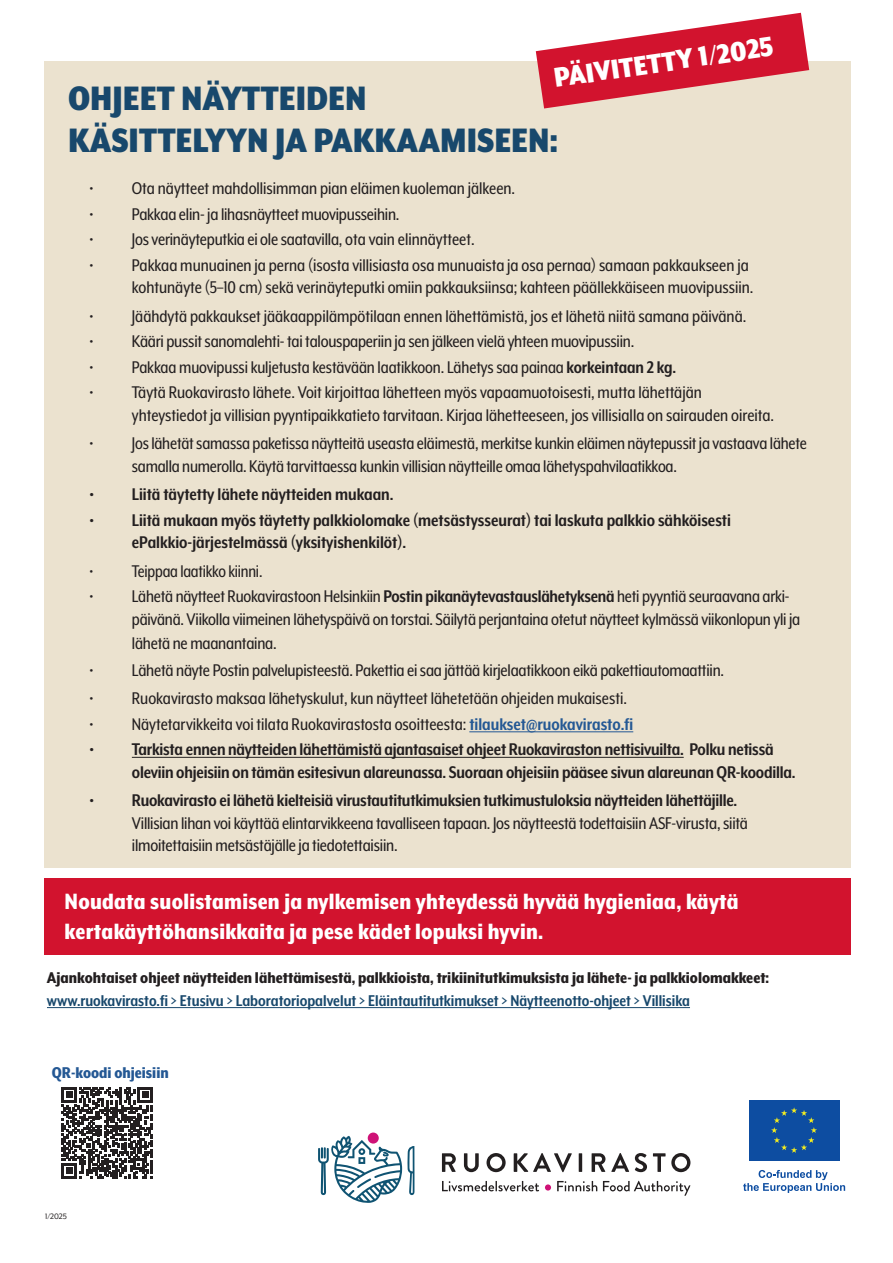
<style>
.page{position:relative;width:893px;height:1263px;background:#fff}
.page>*{position:absolute;margin:0;border:0;box-sizing:border-box;transform-origin:0 0}
.t1{font:900 39px "Mr Eaves XL Mod Nar OT";color:#18486c}
.t2{font:900 31.5px "Mr Eaves XL Mod Nar OT";color:#fff}
.t3{font:800 25.5px "Mr Eaves XL Mod Nar OT";letter-spacing:.01em;color:#fff}
.t4{font:19.5px/22.5px "Mr Eaves XL Mod Nar OT";letter-spacing:-.01em;color:#231f20}
.t5{font:700 19.5px/22.5px "Mr Eaves XL Mod Nar OT";letter-spacing:-.01em;color:#231f20}
.t6{font:19.5px "Mr Eaves XL Mod Nar OT";letter-spacing:-.01em;color:#231f20;scale:.96 1}
.t7{font:800 18px/22.5px "Mr Eaves XL Mod Nar OT";color:#231f20}
.t8{font:800 18px "Mr Eaves XL Mod Nar OT";color:#245894}
.t9{font:9px "Mr Eaves XL Mod OT";color:#231f20}
.s1{font-weight:700}
.s2{font-weight:700;color:#245894}
.s3{font-weight:700;color:#18486c}
</style>
<div class="page">
<div style="left:44px;top:61px;width:806px;height:806px;background:#ebe2cf"></div>
<hr style="left:47px;top:1007px;width:643px;height:1px;background:#18486c">
<div style="left:44px;top:878px;width:806px;height:76px;background:#d2132e"></div>
<svg style="left:442px;top:1153px;width:14px;height:19px"></svg>
<svg style="left:464px;top:1153px;width:15px;height:19px"></svg>
<svg style="left:486px;top:1153px;width:20px;height:19px"></svg>
<svg style="left:514px;top:1153px;width:58px;height:19px"></svg>
<hr style="left:579px;top:1153px;width:3px;height:19px;background:#231f20">
<svg style="left:592px;top:1153px;width:13px;height:19px"></svg>
<svg style="left:611px;top:1153px;width:18px;height:19px"></svg>
<svg style="left:635px;top:1153px;width:12px;height:19px"></svg>
<svg style="left:653px;top:1153px;width:12px;height:19px"></svg>
<svg style="left:671px;top:1153px;width:19px;height:19px"></svg>
<svg style="left:442px;top:1181px;width:97px;height:10px"></svg>
<svg style="left:557px;top:1181px;width:40px;height:10px"></svg>
<svg style="left:603px;top:1181px;width:87px;height:15px"></svg>
<svg style="left:545px;top:1184px;width:6px;height:6px"></svg>
<div style="left:368px;top:1133px;width:11px;height:10px;background:#cf1277;border-radius:50%"></div>
<svg style="left:318px;top:1136px;width:96px;height:67px"></svg>
<svg style="left:61px;top:1087px;width:92px;height:91px"></svg>
<svg style="left:536px;top:13px;width:273px;height:95px"></svg>
<hr style="left:469px;top:731px;width:164px;height:1px;background:#245894">
<hr style="left:132px;top:757px;width:552px;height:1px;background:#231f20">
<div style="left:747px;top:1098px;width:94px;height:64px;background:linear-gradient(to right,#0d4da1,#0d4da1)"></div>
<div style="left:749px;top:1100px;width:90px;height:60px;background:#0d4da1"></div>
<svg style="left:771px;top:1107px;width:46px;height:46px"></svg>
<svg style="left:743px;top:1170px;width:102px;height:23px"></svg>
<p class="t2" style="left:552px;top:61px;width:223px;rotate:-8deg">PÄIVITETTY 1/2025</p>
<p class="t1" style="left:68px;top:78px;width:300px">OHJEET NÄYTTEIDEN</p>
<p class="t1" style="left:68px;top:120px;width:491px">KÄSITTELYYN JA PAKKAAMISEEN:</p>
<p class="t4" style="left:89px;top:177px;width:427px">• Ota näytteet mahdollisimman pian eläimen kuoleman jälkeen.</p>
<p class="t4" style="left:89px;top:202px;width:312px">• Pakkaa elin- ja lihasnäytteet muovipusseihin.</p>
<p class="t4" style="left:89px;top:228px;width:387px">• Jos verinäyteputkia ei ole saatavilla, ota vain elinnäytteet.</p>
<p class="t4" style="left:89px;top:253px;width:665px;text-align:right">• Pakkaa munuainen ja perna (isosta villisiasta osa munuaista ja osa pernaa) samaan pakkaukseen ja kohtunäyte (5–10 cm) sekä verinäyteputki omiin pakkauksiinsa; kahteen päällekkäiseen muovipussiin.</p>
<p class="t4" style="left:89px;top:304px;width:658px">• Jäähdytä pakkaukset jääkaappilämpötilaan ennen lähettämistä, jos et lähetä niitä samana päivänä.</p>
<p class="t4" style="left:89px;top:330px;width:546px">• Kääri pussit sanomalehti- tai talouspaperiin ja sen jälkeen vielä yhteen muovipussiin.</p>
<p class="t4" style="left:89px;top:355px;width:588px">• Pakkaa muovipussi kuljetusta kestävään laatikkoon. Lähetys saa painaa <span class="s1">korkeintaan 2 kg.</span></p>
<p class="t4" style="left:132px;top:381px;width:644px;text-indent:-43px">• Täytä Ruokavirasto lähete. Voit kirjoittaa lähetteen myös vapaamuotoisesti, mutta lähettäjän yhteystiedot ja villisian pyyntipaikkatieto tarvitaan. Kirjaa lähetteeseen, jos villisialla on sairauden oireita.</p>
<p class="t4" style="left:132px;top:432px;width:677px;text-indent:-43px">• Jos lähetät samassa paketissa näytteitä useasta eläimestä, merkitse kunkin eläimen näytepussit ja vastaava lähete samalla numerolla. Käytä tarvittaessa kunkin villisian näytteille omaa lähetyspahvilaatikkoa.</p>
<p class="t5" style="left:89px;top:483px;width:306px">• Liitä täytetty lähete näytteiden mukaan.</p>
<p class="t5" style="left:132px;top:508px;width:601px;text-indent:-43px">• Liitä mukaan myös täytetty palkkiolomake (metsästysseurat) tai laskuta palkkio sähköisesti ePalkkio-järjestelmässä (yksityishenkilöt).</p>
<p class="t6" style="left:89px;top:561px;width:182px">• Teippaa laatikko kiinni.</p>
<p class="t4" style="left:132px;top:585px;width:670px;line-height:23.2px;text-indent:-43px">• Lähetä näytteet Ruokavirastoon Helsinkiin <span class="s1">Postin pikanäytevastauslähetyksenä</span> heti pyyntiä seuraavana arki&shy;päivänä. Viikolla viimeinen lähetyspäivä on torstai. Säilytä perjantaina otetut näytteet kylmässä viikonlopun yli ja lähetä ne maanantaina.</p>
<p class="t4" style="left:89px;top:658px;width:636px">• Lähetä näyte Postin palvelupisteestä. Pakettia ei saa jättää kirjelaatikkoon eikä pakettiautomaattiin.</p>
<p class="t4" style="left:89px;top:687px;width:539px">• Ruokavirasto maksaa lähetyskulut, kun näytteet lähetetään ohjeiden mukaisesti.</p>
<p class="t4" style="left:89px;top:712px;width:545px">• Näytetarvikkeita voi tilata Ruokavirastosta osoitteesta: <span class="s2">tilaukset@ruokavirasto.fi</span></p>
<p class="t5" style="left:132px;top:738px;width:665px;text-indent:-43px">• Tarkista ennen näytteiden lähettämistä ajantasaiset ohjeet Ruokaviraston nettisivuilta. Polku netissä oleviin ohjeisiin on tämän esitesivun alareunassa. Suoraan ohjeisiin pääsee sivun alareunan QR-koodilla.</p>
<p class="t4" style="left:132px;top:789px;width:618px;text-indent:-43px"><span class="s1">• Ruokavirasto ei lähetä kielteisiä virustautitutkimuksien tutkimustuloksia näytteiden lähettäjille.<br></span>Villisian lihan voi käyttää elintarvikkeena tavalliseen tapaan. Jos näytteestä todettaisiin ASF-virusta, siitä ilmoitettaisiin metsästäjälle ja tiedotettaisiin.</p>
<p class="t3" style="left:65px;top:888px;width:675px">Noudata suolistamisen ja nylkemisen yhteydessä hyvää hygieniaa, käytä</p>
<p class="t3" style="left:65px;top:918px;width:480px">kertakäyttöhansikkaita ja pese kädet lopuksi hyvin.</p>
<p class="t7" style="left:47px;top:966px;width:724px">Ajankohtaiset ohjeet näytteiden lähettämisestä, palkkioista, trikiinitutkimuksista ja lähete- ja palkkiolomakkeet: <span class="s3">www.ruokavirasto.fi &gt; Etusivu &gt; Laboratoriopalvelut &gt; Eläintautitutkimukset &gt; Näytteenotto-ohjeet &gt; Villisika</span></p>
<p class="t8" style="left:52px;top:1063px;width:118px">QR-koodi ohjeisiin</p>
<p class="t9" style="left:45px;top:1211px;width:23px">1/2025</p>
</div>
